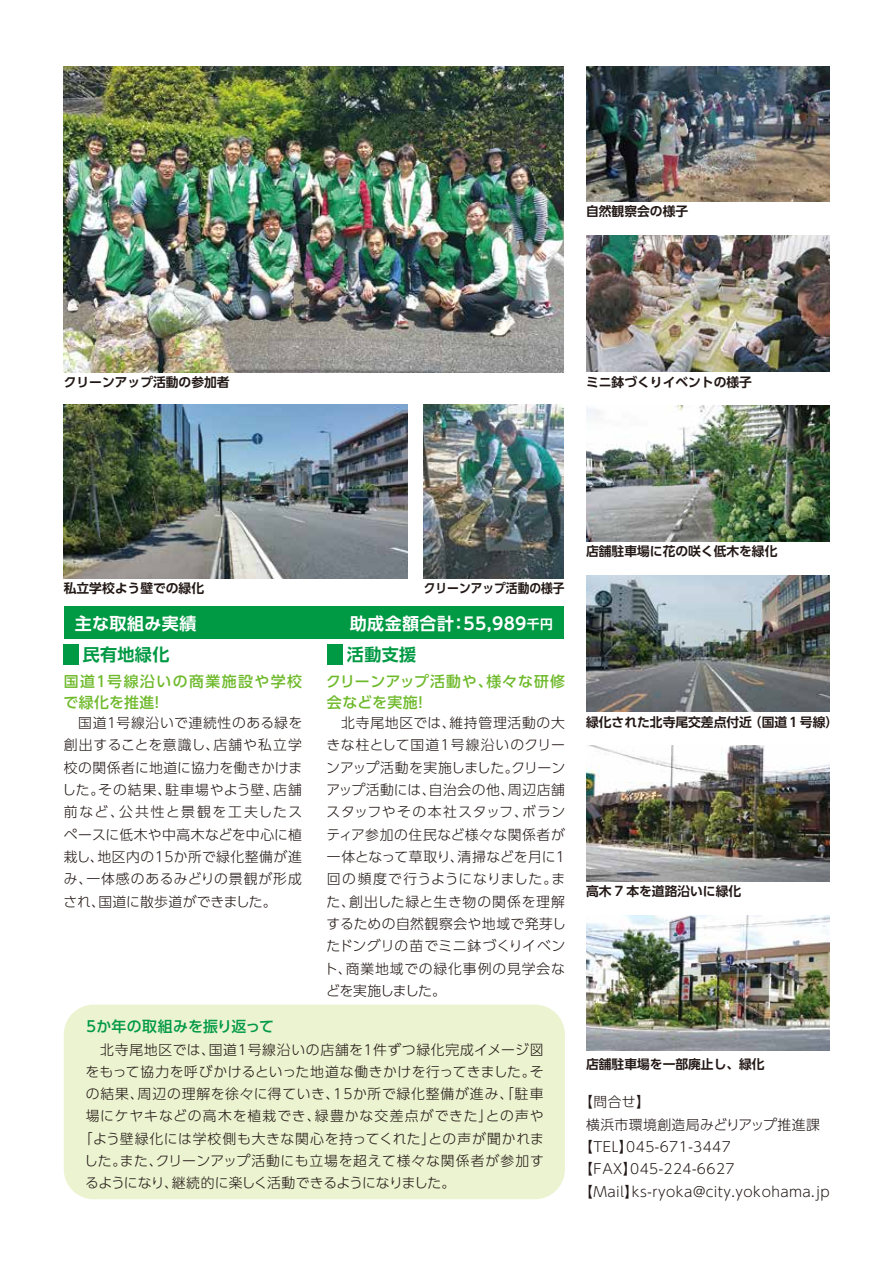
<style>
.page{position:relative;width:893px;height:1263px;background:#fff}
.page>*{position:absolute;margin:0;border:0;box-sizing:border-box;transform-origin:0 0}
.t1{font:700 16.95px "UD Shin Go Pro De";letter-spacing:.025em;color:#fff}
.t2{font:700 16.95px "UD Shin Go Pro De";letter-spacing:.025em;color:#094}
.t3{font:500 14.85px/21px "UD Shin Go Pro";letter-spacing:.06em;color:#6fba2c}
.t4{font:500 14.85px/21px "UD Shin Go Pro";letter-spacing:.1em;color:#6fba2c}
.t5{font:500 14.85px "UD Shin Go Pro";letter-spacing:.01em;color:#094}
.t6{font:300 13.8px/22.4px "UD Shin Go Pro";letter-spacing:.035em;color:#221815;text-align:justify}
.t7{font:300 13.8px "UD Shin Go Pro";letter-spacing:.065em;color:#221815}
.t8{font:300 13.8px "UD Shin Go Pro";letter-spacing:.055em;color:#221815}
.t9{font:300 13.8px "UD Shin Go Pro";letter-spacing:.06em;color:#221815}
.t10{font:300 13.8px "UD Shin Go Pro";letter-spacing:.075em;color:#221815}
.t11{font:300 13.8px "UD Shin Go Pro";letter-spacing:-.04em;color:#221815}
.t12{font:700 12.75px "UD Shin Go Pro De";color:#221815}
.t13{font:700 12.75px "UD Shin Go Pro De";color:#221815;scale:.92 1}
.s1{font-size:12.75px}
</style>
<div class="page">
<img style="left:64px;top:66px;width:499px;height:307px">
<img style="left:64px;top:404px;width:344px;height:174px">
<img style="left:424px;top:404px;width:139px;height:174px">
<img style="left:586px;top:745px;width:243px;height:136px">
<img style="left:586px;top:406px;width:243px;height:135px">
<img style="left:586px;top:66px;width:243px;height:136px">
<img style="left:586px;top:236px;width:243px;height:136px">
<img style="left:586px;top:575px;width:243px;height:136px">
<img style="left:586px;top:915px;width:243px;height:136px">
<div style="left:64px;top:644px;width:15px;height:20px;background:#094"></div>
<div style="left:64px;top:606px;width:499px;height:33px;background:#094"></div>
<div style="left:328px;top:644px;width:15px;height:20px;background:#094"></div>
<div style="left:64px;top:1004px;width:501px;height:195px;background:#ecf3d0;border-radius:30px"></div>
<p class="t12" style="left:586px;top:201px;width:104px">自然観察会の様子</p>
<p class="t12" style="left:64px;top:372px;width:167px">クリーンアップ活動の参加者</p>
<p class="t12" style="left:586px;top:372px;width:167px">ミニ鉢づくりイベントの様子</p>
<p class="t12" style="left:64px;top:578px;width:142px">私立学校よう壁での緑化</p>
<p class="t13" style="left:424px;top:578px;width:155px">クリーンアップ活動の様子</p>
<p class="t1" style="left:75px;top:609px;width:123px">主な取組み実績</p>
<p class="t1" style="left:350px;top:609px;width:204px">助成金額合計：55,989<span class="s1">千円</span></p>
<p class="t2" style="left:83px;top:640px;width:88px">民有地緑化</p>
<p class="t4" style="left:64px;top:670px;width:240px">国道１号線沿いの商業施設や学校で緑化を推進！</p>
<p class="t6" style="left:62px;top:711px;width:242px">　国道１号線沿いで連続性のある緑を創出することを意識し、店舗や私立学校の関係者に地道に協力を働きかけました。その結果、駐車場やよう壁、店舗前など、公共性と景観を工夫したスペースに低木や中高木などを中心に植栽し、地区内の15か所で緑化整備が進み、一体感のあるみどりの景観が形成され、国道に散歩道ができました。</p>
<p class="t5" style="left:84px;top:1014px;width:192px">５か年の取組みを振り返って</p>
<p class="t2" style="left:347px;top:640px;width:71px">活動支援</p>
<p class="t3" style="left:326px;top:670px;width:240px">クリーンアップ活動や、様々な研修会などを実施！　</p>
<p class="t6" style="left:324px;top:711px;width:243px">　北寺尾地区では、維持管理活動の大きな柱として国道1号線沿いのクリーンアップ活動を実施しました。クリーンアップ活動には、自治会の他、周辺店舗スタッフやその本社スタッフ、ボランティア参加の住民など様々な関係者が一体となって草取り、清掃などを月に1回の頻度で行うようになりました。また、創出した緑と生き物の関係を理解するための自然観察会や地域で発芽したドングリの苗でミニ鉢づくりイベント、商業地域での緑化事例の見学会などを実施しました。</p>
<p class="t8" style="left:86px;top:1038px;width:459px">　北寺尾地区では、国道1号線沿いの店舗を1件ずつ緑化完成イメージ図</p>
<p class="t6" style="left:85px;top:1060px;width:460px">をもって協力を呼びかけるといった地道な働きかけを行ってきました。そ</p>
<p class="t7" style="left:86px;top:1083px;width:459px">の結果、周辺の理解を徐々に得ていき、15か所で緑化整備が進み、「駐車</p>
<p class="t10" style="left:86px;top:1105px;width:459px">場にケヤキなどの高木を植栽でき、緑豊かな交差点ができた」との声や</p>
<p class="t6" style="left:79px;top:1127px;width:467px">「よう壁緑化には学校側も大きな関心を持ってくれた」との声が聞かれま</p>
<p class="t9" style="left:84px;top:1150px;width:461px">した。また、クリーンアップ活動にも立場を超えて様々な関係者が参加す</p>
<p class="t11" style="left:85px;top:1172px;width:372px">るようになり、継続的に楽しく活動できるようになりました。</p>
<p class="t12" style="left:586px;top:541px;width:193px">店舗駐車場に花の咲く低木を緑化</p>
<p class="t12" style="left:586px;top:712px;width:254px">緑化された北寺尾交差点付近（国道１号線）</p>
<p class="t12" style="left:586px;top:881px;width:157px">高木 7 本を道路沿いに緑化</p>
<p class="t12" style="left:586px;top:1054px;width:180px">店舗駐車場を一部廃止し、緑化</p>
<p class="t6" style="left:579px;top:1090px;width:72px">【問合せ】</p>
<p class="t6" style="left:586px;top:1113px;width:235px">横浜市環境創造局みどりアップ推進課</p>
<p class="t6" style="left:579px;top:1135px;width:167px">【TEL】045-671-3447　</p>
<p class="t6" style="left:579px;top:1157px;width:157px">【FAX】045-224-6627</p>
<p class="t6" style="left:579px;top:1180px;width:252px">【Mail】ks-ryoka@city.yokohama.jp</p>
</div>
